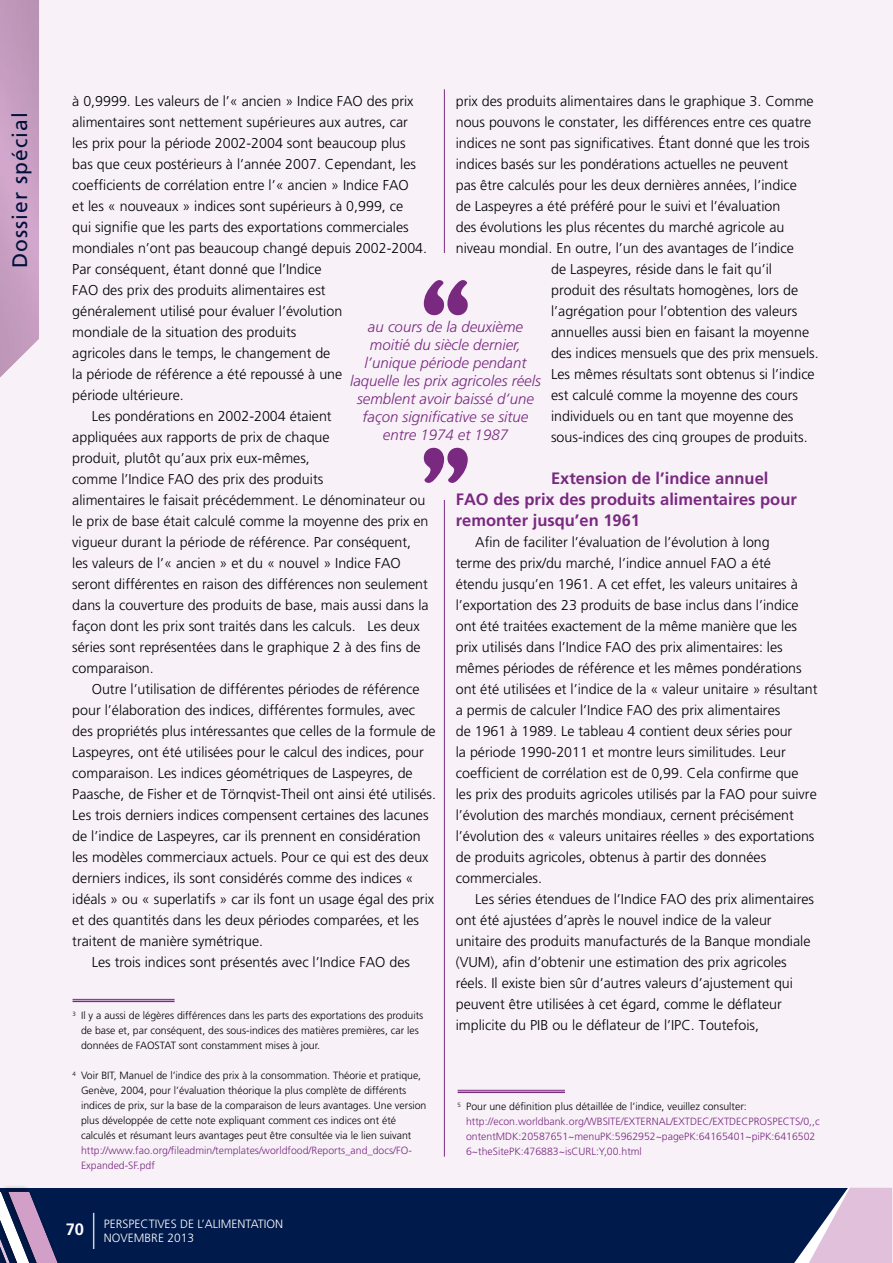
<style>
.page{position:relative;width:893px;height:1263px;background:#f8f2f8}
.page>*{position:absolute;margin:0;border:0;box-sizing:border-box;transform-origin:0 0}
.t1{font:21px "Frutiger LT Std";letter-spacing:.05em;color:#001a4b}
.t2{font:700 16.5px/21px "Frutiger LT Std";color:#7a2981}
.t3{font:700 16.5px "Frutiger LT Std";color:#fff}
.t4{font:italic 300 15px/18px "Frutiger LT Std";color:#7a2981;text-align:center}
.t5{font:300 14.25px/21px "Frutiger LT Std";color:#000}
.t6{font:300 12px/14.4px "Frutiger LT Std";color:#fff}
.t7{font:300 10.5px/15px "Frutiger LT Std";color:#000}
.t8{font:300 10.5px/15px "Frutiger LT Std";color:#7a2981}
.s1{color:#000}
</style>
<div class="page">
<div style="left:0;top:0;width:45px;height:400px;background:#000;opacity:.5"></div>
<div style="left:0;top:1188px;width:892px;height:75px;background:#001a4b"></div>
<svg style="left:794px;top:1188px;width:99px;height:75px"></svg>
<div style="left:1px;top:1184px;width:66px;height:79px;background:#000;opacity:.3"></div>
<div style="left:7px;top:1191px;width:60px;height:72px;background:#001a4b"></div>
<div style="left:0;top:1184px;width:39px;height:79px;background:#000;opacity:.3"></div>
<div style="left:0;top:1184px;width:20px;height:79px;background:#000;opacity:.3"></div>
<svg style="left:0;top:1192px;width:58px;height:71px"></svg>
<hr style="left:93px;top:1213px;width:1px;height:36px;background:#fff">
<hr style="left:444px;top:89px;width:1px;height:164px;background:#7a2981">
<hr style="left:444px;top:500px;width:1px;height:657px;background:#7a2981">
<svg style="left:424px;top:280px;width:44px;height:35px"></svg>
<svg style="left:424px;top:448px;width:44px;height:35px"></svg>
<hr style="left:73px;top:999px;width:102px;height:1px;background:#7a2981">
<hr style="left:73px;top:1000px;width:102px;height:2px;background:#7a2981">
<hr style="left:458px;top:1090px;width:107px;height:1px;background:#7a2981">
<hr style="left:458px;top:1091px;width:107px;height:2px;background:#7a2981">
<h1 class="t1" style="left:8px;top:268px;width:157px;rotate:-90deg">Dossier spécial</h1>
<p class="t5" style="left:72px;top:91px;width:343px">à 0,9999. Les valeurs de l’« ancien » Indice FAO des prix</p>
<p class="t5" style="left:72px;top:112px;width:337px">alimentaires sont nettement supérieures aux autres, car</p>
<p class="t5" style="left:72px;top:133px;width:335px">les prix pour la période 2002-2004 sont beaucoup plus</p>
<p class="t5" style="left:72px;top:154px;width:345px">bas que ceux postérieurs à l’année 2007. Cependant, les</p>
<p class="t5" style="left:72px;top:175px;width:338px">coefficients de corrélation entre l’« ancien » Indice FAO</p>
<p class="t5" style="left:72px;top:196px;width:333px">et les « nouveaux » indices sont supérieurs à 0,999, ce</p>
<p class="t5" style="left:72px;top:217px;width:338px">qui signifie que les parts des exportations commerciales</p>
<p class="t5" style="left:72px;top:238px;width:356px">mondiales n’ont pas beaucoup changé depuis 2002-2004.</p>
<p class="t5" style="left:72px;top:259px;width:251px">Par conséquent, étant donné que l’Indice</p>
<p class="t5" style="left:72px;top:280px;width:255px">FAO des prix des produits alimentaires est</p>
<p class="t5" style="left:72px;top:301px;width:271px">généralement utilisé pour évaluer l’évolution</p>
<p class="t5" style="left:72px;top:322px;width:226px">mondiale de la situation des produits</p>
<p class="t5" style="left:72px;top:343px;width:260px">agricoles dans le temps, le changement de</p>
<p class="t5" style="left:72px;top:364px;width:272px">la période de référence a été repoussé à une</p>
<p class="t5" style="left:72px;top:385px;width:113px">période ultérieure.</p>
<p class="t5" style="left:92px;top:406px;width:241px">Les pondérations en 2002-2004 étaient</p>
<p class="t5" style="left:72px;top:427px;width:259px">appliquées aux rapports de prix de chaque</p>
<p class="t5" style="left:72px;top:448px;width:239px">produit, plutôt qu’aux prix eux-mêmes,</p>
<p class="t5" style="left:72px;top:469px;width:252px">comme l’Indice FAO des prix des produits</p>
<p class="t5" style="left:72px;top:490px;width:355px">alimentaires le faisait précédemment. Le dénominateur ou</p>
<p class="t5" style="left:72px;top:511px;width:358px">le prix de base était calculé comme la moyenne des prix en</p>
<p class="t5" style="left:72px;top:532px;width:340px">vigueur durant la période de référence. Par conséquent,</p>
<p class="t5" style="left:72px;top:553px;width:330px">les valeurs de l’« ancien » et du « nouvel » Indice FAO</p>
<p class="t5" style="left:72px;top:574px;width:357px">seront différentes en raison des différences non seulement</p>
<p class="t5" style="left:72px;top:595px;width:358px">dans la couverture des produits de base, mais aussi dans la</p>
<p class="t5" style="left:72px;top:616px;width:349px">façon dont les prix sont traités dans les calculs. Les deux</p>
<p class="t5" style="left:72px;top:637px;width:350px">séries sont représentées dans le graphique 2 à des fins de</p>
<p class="t5" style="left:72px;top:658px;width:83px">comparaison.</p>
<p class="t5" style="left:92px;top:679px;width:329px">Outre l’utilisation de différentes périodes de référence</p>
<p class="t5" style="left:72px;top:700px;width:344px">pour l’élaboration des indices, différentes formules, avec</p>
<p class="t5" style="left:72px;top:721px;width:365px">des propriétés plus intéressantes que celles de la formule de</p>
<p class="t5" style="left:72px;top:742px;width:353px">Laspeyres, ont été utilisées pour le calcul des indices, pour</p>
<p class="t5" style="left:72px;top:763px;width:342px">comparaison. Les indices géométriques de Laspeyres, de</p>
<p class="t5" style="left:72px;top:784px;width:365px">Paasche, de Fisher et de Törnqvist-Theil ont ainsi été utilisés.</p>
<p class="t5" style="left:72px;top:805px;width:358px">Les trois derniers indices compensent certaines des lacunes</p>
<p class="t5" style="left:72px;top:826px;width:350px">de l’indice de Laspeyres, car ils prennent en considération</p>
<p class="t5" style="left:72px;top:847px;width:358px">les modèles commerciaux actuels. Pour ce qui est des deux</p>
<p class="t5" style="left:72px;top:868px;width:343px">derniers indices, ils sont considérés comme des indices «</p>
<p class="t5" style="left:72px;top:889px;width:363px">idéals » ou « superlatifs » car ils font un usage égal des prix</p>
<p class="t5" style="left:72px;top:910px;width:348px">et des quantités dans les deux périodes comparées, et les</p>
<p class="t5" style="left:72px;top:931px;width:192px">traitent de manière symétrique.</p>
<p class="t5" style="left:92px;top:952px;width:320px">Les trois indices sont présentés avec l’Indice FAO des</p>
<p class="t5" style="left:456px;top:91px;width:359px">prix des produits alimentaires dans le graphique 3. Comme</p>
<p class="t5" style="left:456px;top:112px;width:357px">nous pouvons le constater, les différences entre ces quatre</p>
<p class="t5" style="left:456px;top:133px;width:355px">indices ne sont pas significatives. Étant donné que les trois</p>
<p class="t5" style="left:456px;top:154px;width:334px">indices basés sur les pondérations actuelles ne peuvent</p>
<p class="t5" style="left:456px;top:175px;width:343px">pas être calculés pour les deux dernières années, l’indice</p>
<p class="t5" style="left:456px;top:196px;width:326px">de Laspeyres a été préféré pour le suivi et l’évaluation</p>
<p class="t5" style="left:456px;top:217px;width:330px">des évolutions les plus récentes du marché agricole au</p>
<p class="t5" style="left:456px;top:238px;width:340px">niveau mondial. En outre, l’un des avantages de l’indice</p>
<p class="t5" style="left:551px;top:259px;width:222px">de Laspeyres, réside dans le fait qu’il</p>
<p class="t5" style="left:551px;top:280px;width:249px">produit des résultats homogènes, lors de</p>
<p class="t5" style="left:551px;top:301px;width:248px">l’agrégation pour l’obtention des valeurs</p>
<p class="t5" style="left:551px;top:322px;width:260px">annuelles aussi bien en faisant la moyenne</p>
<p class="t5" style="left:551px;top:343px;width:269px">des indices mensuels que des prix mensuels.</p>
<p class="t5" style="left:551px;top:364px;width:265px">Les mêmes résultats sont obtenus si l’indice</p>
<p class="t5" style="left:551px;top:385px;width:249px">est calculé comme la moyenne des cours</p>
<p class="t5" style="left:551px;top:406px;width:244px">individuels ou en tant que moyenne des</p>
<p class="t5" style="left:551px;top:427px;width:258px">sous-indices des cinq groupes de produits.</p>
<p class="t2" style="left:456px;top:468px;width:343px;text-indent:95px">Extension de l’indice annuel<br>FAO des prix des produits alimentaires pour remonter jusqu’en 1961</p>
<p class="t5" style="left:456px;top:532px;width:363px;text-indent:19px">Afin de faciliter l’évaluation de l’évolution à long<br>terme des prix/du marché, l’indice annuel FAO a été<br>étendu jusqu’en 1961. A cet effet, les valeurs unitaires à l’exportation des 23 produits de base inclus dans l’indice ont été traitées exactement de la même manière que les prix utilisés dans l’Indice FAO des prix alimentaires: les mêmes périodes de référence et les mêmes pondérations ont été utilisées et l’indice de la « valeur unitaire » résultant a permis de calculer l’Indice FAO des prix alimentaires<br>de 1961 à 1989. Le tableau 4 contient deux séries pour<br>la période 1990-2011 et montre leurs similitudes. Leur coefficient de corrélation est de 0,99. Cela confirme que les prix des produits agricoles utilisés par la FAO pour suivre l’évolution des marchés mondiaux, cernent précisément l’évolution des « valeurs unitaires réelles » des exportations de produits agricoles, obtenus à partir des données commerciales.</p>
<p class="t5" style="left:456px;top:889px;width:360px;text-indent:19px">Les séries étendues de l’Indice FAO des prix alimentaires ont été ajustées d’après le nouvel indice de la valeur unitaire des produits manufacturés de la Banque mondiale (VUM), afin d’obtenir une estimation des prix agricoles réels. Il existe bien sûr d’autres valeurs d’ajustement qui peuvent être utilisées à cet égard, comme le déflateur implicite du PIB ou le déflateur de l’IPC. Toutefois,</p>
<p class="t4" style="left:350px;top:318px;width:192px">au cours de la deuxième moitié du siècle dernier, l’unique période pendant laquelle les prix agricoles réels semblent avoir baissé d’une façon significative se situe entre 1974 et 1987</p>
<p class="t7" style="left:81px;top:1008px;width:344px;text-indent:-9px"><sup>3</sup> Il y a aussi de légères différences dans les parts des exportations des produits de base et, par conséquent, des sous-indices des matières premières, car les données de FAOSTAT sont constamment mises à jour.</p>
<p class="t7" style="left:81px;top:1068px;width:347px;text-indent:-9px"><sup>4</sup> Voir BIT, Manuel de l’indice des prix à la consommation. Théorie et pratique, Genève, 2004, pour l’évaluation théorique la plus complète de différents indices de prix, sur la base de la comparaison de leurs avantages. Une version plus développée de cette note expliquant comment ces indices ont été calculés et résumant leurs avantages peut être consultée via le lien suivant</p>
<p class="t8" style="left:81px;top:1143px;width:332px">http://www.fao.org/fileadmin/templates/worldfood/Reports_and_docs/FO-<br>Expanded-SF.pdf</p>
<p class="t8" style="left:466px;top:1099px;width:355px;text-indent:-9px"><sup>5</sup> <span class="s1">Pour une définition plus détaillée de l’indice, veuillez consulter: </span>http://econ.worldbank.org/WBSITE/EXTERNAL/EXTDEC/EXTDECPROSPECTS/0,,c ontentMDK:20587651~menuPK:5962952~pagePK:64165401~piPK:6416502<br>6~theSitePK:476883~isCURL:Y,00.html</p>
<p class="t3" style="left:66px;top:1220px;width:20px">70</p>
<p class="t6" style="left:104px;top:1217px;width:181px">PERSPECTIVES DE L’ALIMENTATION<br>NOVEMBRE 2013</p>
</div>
